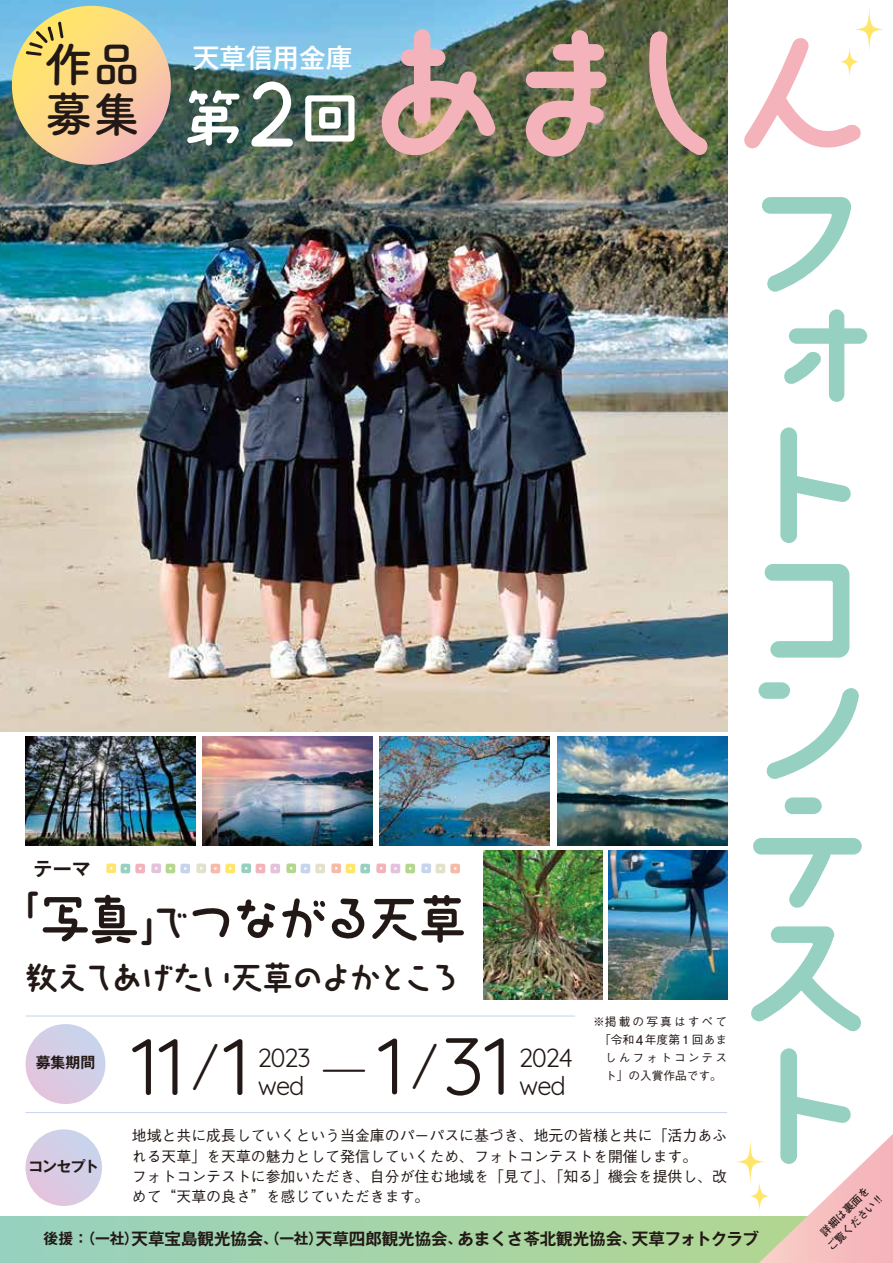
<style>
.page{position:relative;width:893px;height:1263px;background:#fff}
.page>*{position:absolute;margin:0;border:0;box-sizing:border-box;transform-origin:0 0}
.t1{font:157.35px "AB maruhanamaki";color:#f4b3ba}
.t2{font:154.2px/123.4px "AB maruhanamaki";color:#95d0c0;text-align:justify}
.t3{font:80.85px "Quicksand";color:#221815}
.t4{font:79.65px "Quicksand";color:#221815}
.t5{font:61.65px "AB maruhanamaki";color:#fff}
.t6{font:53.1px "AB maruhanamaki";letter-spacing:-.13em;color:#221815}
.t7{font:47.85px/49.9px "Tsuku A Rd Gothic Std B";color:#221815}
.t8{font:34.05px "AB maruhanamaki";letter-spacing:-.145em;color:#221815}
.t9{font:500 26.55px "Gothic MB101 Pro";color:#fff}
.t10{font:25.5px/27.9px "Quicksand";letter-spacing:-.045em;color:#221815}
.t11{font:700 19.2px "Gothic MB101 Pro De";color:#221815}
.t12{font:700 16.5px "Gothic MB101 Pro De";color:#221815}
.t13{font:500 14.85px/20.2px "Gothic BBB Pro";color:#221815}
.t14{font:700 14.85px "Gothic MB101 Pro De";letter-spacing:-.035em;color:#221815}
.t15{font:500 11.7px "Gothic BBB Pro";letter-spacing:.18em;color:#221815}
.t16{font:500 11.7px "Gothic BBB Pro";letter-spacing:.005em;color:#221815}
.t17{font:500 11.7px "Gothic BBB Pro";color:#221815}
.t18{font:700 10.65px/14.9px "Futo Go B101 Pro";color:#221815;text-align:center}
.s1{font-size:78.6px}
.s2{font-size:40.35px}
.s3{font-family:"Roboto";font-weight:400;font-size:13.5px}
.s4{font-size:79.65px}
.s5{font-size:47.85px}
.s6{font-size:48.9px}
.s7{font-size:14.85px}
</style>
<div class="page">
<img style="left:0;top:0;width:727px;height:731px">
<img style="left:557px;top:737px;width:170px;height:108px">
<img style="left:484px;top:850px;width:119px;height:149px">
<img style="left:203px;top:737px;width:170px;height:108px">
<img style="left:26px;top:737px;width:170px;height:108px">
<img style="left:380px;top:737px;width:170px;height:108px">
<img style="left:608px;top:850px;width:119px;height:149px">
<svg style="left:0;top:1216px;width:759px;height:47px;background:#a4d3a8"></svg>
<svg style="left:759px;top:1134px;width:134px;height:129px"></svg>
<hr style="left:324px;top:1070px;width:40px;height:2px;background:#221815">
<hr style="left:26px;top:1112px;width:701px;height:1px;background:#c7d4ed">
<hr style="left:26px;top:1016px;width:549px;height:1px;background:#c7d4ed">
<div style="left:26px;top:1024px;width:79px;height:80px;background:linear-gradient(to right,#e0c6df,#cbd3eb);border-radius:40px"></div>
<div style="left:26px;top:1129px;width:76px;height:77px;background:linear-gradient(to right,#e0c6df,#ccd3eb);border-radius:38px"></div>
<svg style="left:106px;top:863px;width:39px;height:10px"></svg>
<svg style="left:151px;top:863px;width:39px;height:10px"></svg>
<svg style="left:196px;top:863px;width:39px;height:10px"></svg>
<svg style="left:241px;top:863px;width:39px;height:10px"></svg>
<svg style="left:286px;top:863px;width:39px;height:10px"></svg>
<svg style="left:331px;top:863px;width:39px;height:10px"></svg>
<svg style="left:376px;top:863px;width:39px;height:10px"></svg>
<svg style="left:421px;top:863px;width:39px;height:10px"></svg>
<svg style="left:855px;top:7px;width:29px;height:44px"></svg>
<svg style="left:840px;top:48px;width:19px;height:28px"></svg>
<svg style="left:736px;top:1140px;width:29px;height:44px"></svg>
<svg style="left:750px;top:1182px;width:19px;height:28px"></svg>
<svg style="left:12px;top:6px;width:159px;height:159px;background:#fad28e"></svg>
<svg style="left:26px;top:22px;width:38px;height:34px"></svg>
<h1 class="t1" style="left:361px;top:16px;width:521px">あましん</h1>
<h2 class="t2" style="left:730px;top:190px;width:138px">フォトコンテスト</h2>
<h3 class="t7" style="left:45px;top:36px;width:97px">作品募集</h3>
<h3 class="t9" style="left:193px;top:36px;width:161px">天草信用金庫</h3>
<h3 class="t5" style="left:183px;top:87px;width:179px">第<span class="s1">２</span>回</h3>
<p class="t11" style="left:34px;top:852px;width:59px">テーマ</p>
<h3 class="t6" style="left:3px;top:892px;width:518px"><sup>「</sup>写真<span class="s2">」で</span>つながる天草～</h3>
<h3 class="t8" style="left:25px;top:960px;width:438px">教えてあげたい天草のよかところ</h3>
<p class="t15" style="left:593px;top:1012px;width:135px">※掲載の写真はすべて</p>
<p class="t16" style="left:599px;top:1030px;width:129px">「令和<span class="s3">4</span>年度第１回あま</p>
<p class="t15" style="left:605px;top:1048px;width:124px">しんフォトコンテス</p>
<p class="t17" style="left:605px;top:1066px;width:118px">ト」の入賞作品です。</p>
<h3 class="t3" style="left:378px;top:1003px;width:135px"><span class="s4">1</span><span class="s5">/</span>31</h3>
<h3 class="t4" style="left:132px;top:1005px;width:120px">11<span class="s6">/</span>1</h3>
<h3 class="t10" style="left:257px;top:1041px;width:55px">2023 wed</h3>
<h3 class="t10" style="left:519px;top:1041px;width:56px">2024</h3>
<p class="t14" style="left:36px;top:1050px;width:61px">募集期間</p>
<h3 class="t10" style="left:519px;top:1069px;width:48px">wed</h3>
<p class="t13" style="left:132px;top:1124px;width:597px">地域と共に成長していくという当金庫のパーパスに基づき、地元の皆様と共に「活力あふれる天草」を天草の魅力として発信していくため、フォトコンテストを開催します。<br>フォトコンテストに参加いただき、自分が住む地域を「見て」、「知る」機会を提供し、改めて“天草の良さ”を感じていただきます。</p>
<p class="t12" style="left:43px;top:1225px;width:717px"><span class="s7">後援：（一社）</span>天草宝島観光協会<span class="s7">、（一社）</span>天草四郎観光協会<span class="s7">、</span>あまくさ苓北観光協会<span class="s7">、</span>天草フォトクラブ</p>
<p class="t14" style="left:28px;top:1154px;width:72px">コンセプト</p>
<p class="t18" style="left:812px;top:1231px;width:76px;rotate:-45deg">詳細は裏面をご覧ください‼</p>
</div>
